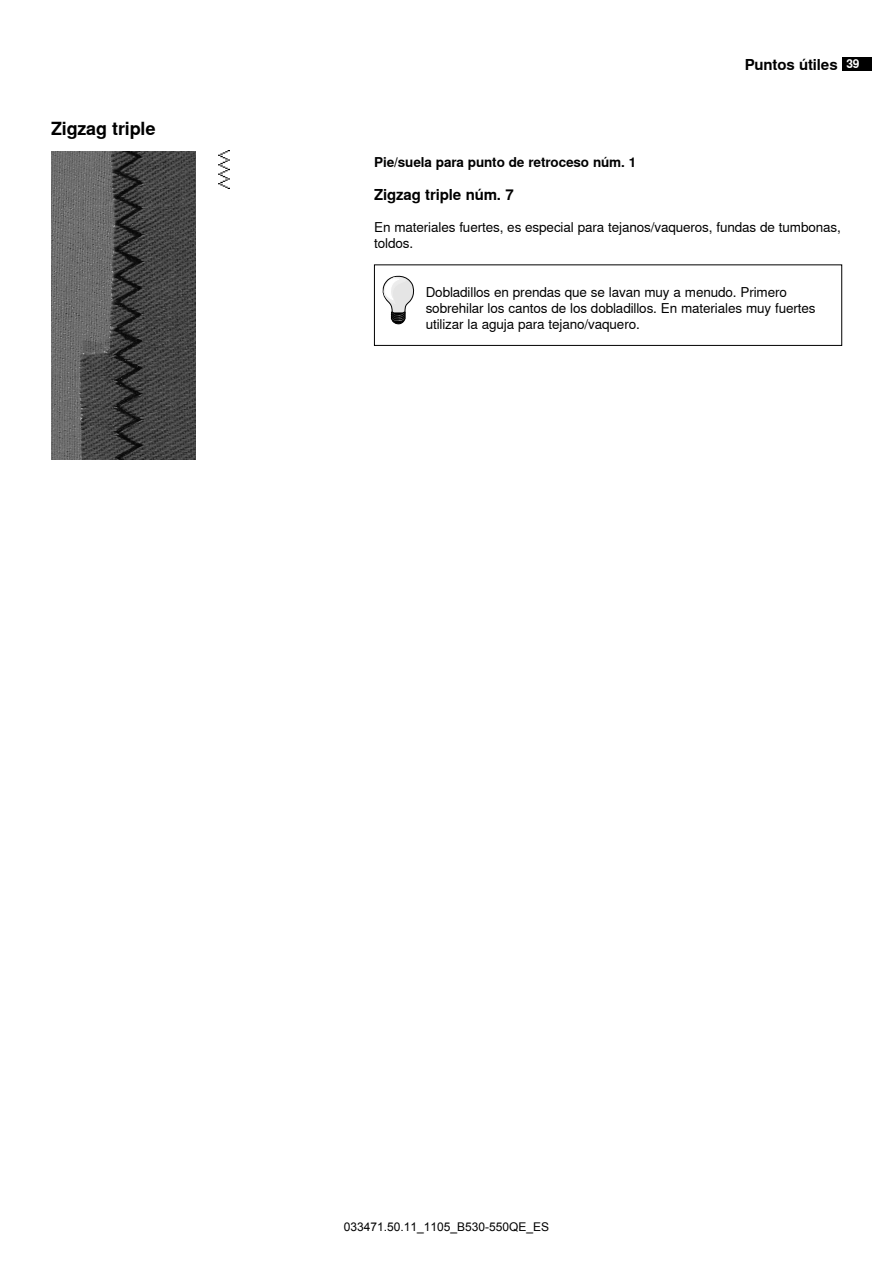
<style>
.page{position:relative;width:893px;height:1263px;background:#fff}
.page>*{position:absolute;margin:0;border:0;box-sizing:border-box;transform-origin:0 0}
.t1{font:700 18px "Nimbus Sans Global";letter-spacing:-.01em;color:#000}
.t2{font:700 15px "Nimbus Sans Global";letter-spacing:-.01em;color:#000}
.t3{font:13.5px/16.2px "Nimbus Sans Global";letter-spacing:-.01em;color:#000}
.t4{font:700 13.5px "Nimbus Sans Global";letter-spacing:-.01em;color:#000}
.t5{font:12px "Arial";color:#000}
.s1{font-size:12px;color:#fff}
</style>
<div class="page">
<div style="left:842px;top:57px;width:30px;height:13px;background:#000"></div>
<img style="left:218px;top:151px;width:12px;height:37px">
<img style="left:51px;top:151px;width:145px;height:308px">
<svg style="left:383px;top:276px;width:31px;height:48px"></svg>
<div style="left:374px;top:265px;width:468px;height:81px;border:1px solid #000"></div>
<h1 class="t1" style="left:51px;top:118px;width:106px">Zigzag triple</h1>
<p class="t2" style="left:745px;top:56px;width:116px">Puntos útiles <span class="s1">39</span></p>
<p class="t4" style="left:374px;top:155px;width:264px">Pie/suela para punto de retroceso núm. 1</p>
<p class="t2" style="left:374px;top:186px;width:141px">Zigzag triple núm. 7</p>
<p class="t3" style="left:374px;top:219px;width:468px">En materiales fuertes, es especial para tejanos/vaqueros, fundas de tumbonas, toldos.</p>
<p class="t3" style="left:426px;top:284px;width:391px">Dobladillos en prendas que se lavan muy a menudo. Primero sobrehilar los cantos de los dobladillos. En materiales muy fuertes utilizar la aguja para tejano/vaquero.</p>
<p class="t5" style="left:344px;top:1219px;width:207px">033471.50.11_1105_B530-550QE_ES</p>
</div>
